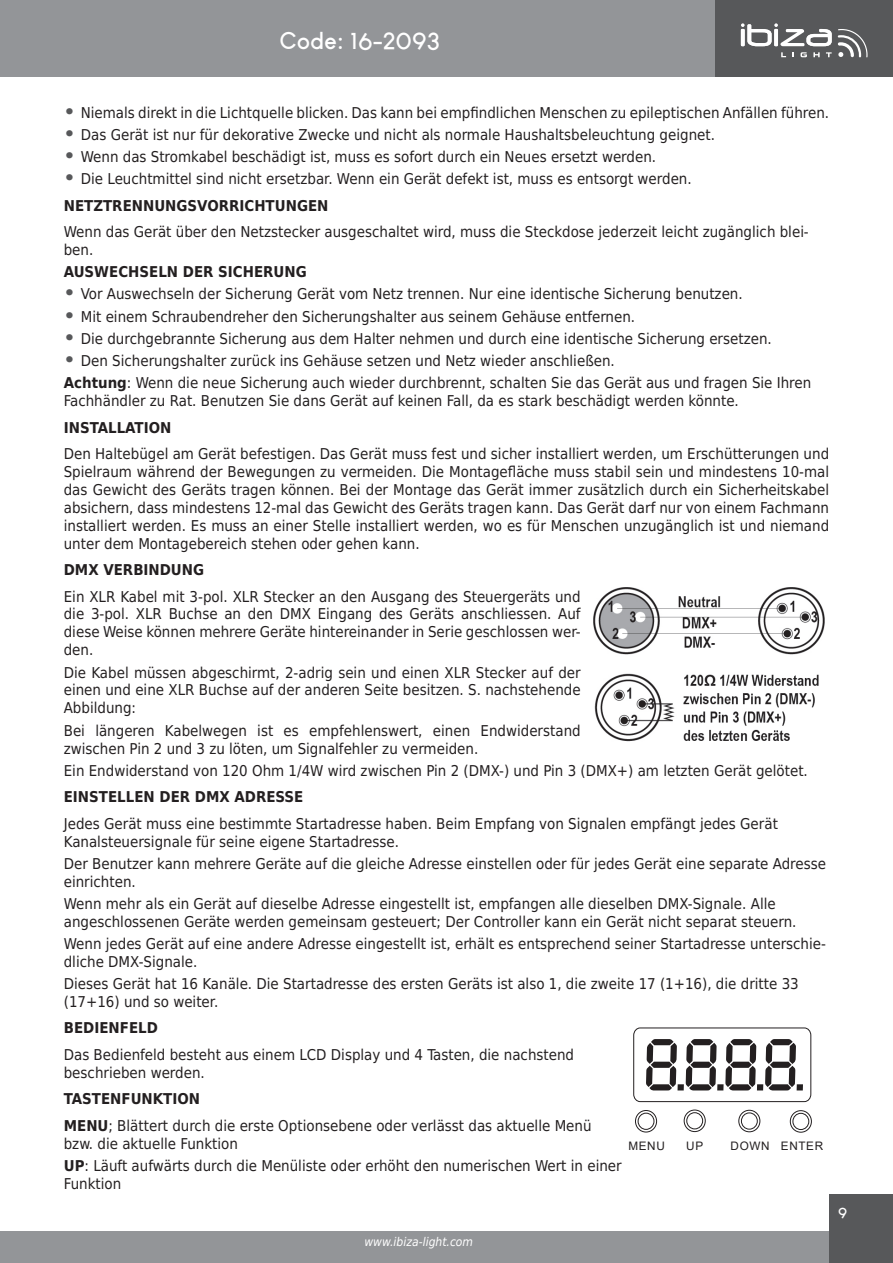
<style>
.page{position:relative;width:893px;height:1263px;background:#fff}
.page>*{position:absolute;margin:0;border:0;box-sizing:border-box;transform-origin:0 0}
.t1{font:italic 77.1px "Lcd D";color:#231f20}
.t2{font:700 24px "Louis George Cafe";color:#fff}
.t3{font:15px/18px "DejaVu Sans Condensed";color:#231f20}
.t4{font:700 15px "DejaVu Sans Condensed";color:#231f20}
.t5{font:700 15px "Louis George Cafe";color:#fff}
.t6{font:italic 12px "DejaVu Sans Condensed";color:#fff}
.t7{font:11.7px "Arial";letter-spacing:.055em;color:#231f20}
.s1{font-family:"DejaVu Sans";font-weight:700;font-size:18px;color:#57585a}
.s2{font-weight:700}
</style>
<div class="page">
<div style="left:0;top:0;width:893px;height:77px;background:#939598"></div>
<div style="left:0;top:1231px;width:893px;height:32px;background:#939598"></div>
<div style="left:715px;top:0;width:178px;height:77px;background:#57585a"></div>
<svg style="left:838px;top:29px;width:29px;height:28px"></svg>
<svg style="left:741px;top:23px;width:91px;height:23px"></svg>
<svg style="left:781px;top:52px;width:5px;height:5px"></svg>
<svg style="left:800px;top:52px;width:7px;height:5px"></svg>
<svg style="left:813px;top:52px;width:7px;height:5px"></svg>
<svg style="left:826px;top:52px;width:6px;height:5px"></svg>
<div style="left:829px;top:1195px;width:64px;height:68px;background:#57585a"></div>
<img style="left:593px;top:588px;width:232px;height:154px">
<div style="left:684px;top:1109px;width:22px;height:23px;border:1px solid #231f20;border-radius:50%"></div>
<div style="left:686px;top:1112px;width:17px;height:17px;border:1px solid #231f20;border-radius:50%"></div>
<div style="left:738px;top:1110px;width:22px;height:22px;border:1px solid #231f20;border-radius:50%"></div>
<div style="left:741px;top:1112px;width:17px;height:17px;border:1px solid #231f20;border-radius:50%"></div>
<div style="left:635px;top:1110px;width:22px;height:22px;border:1px solid #231f20;border-radius:50%"></div>
<div style="left:638px;top:1113px;width:16px;height:17px;border:1px solid #231f20;border-radius:50%"></div>
<div style="left:790px;top:1110px;width:22px;height:23px;border:1px solid #231f20;border-radius:50%"></div>
<div style="left:792px;top:1113px;width:17px;height:17px;border:1px solid #231f20;border-radius:50%"></div>
<div style="left:633px;top:1027px;width:178px;height:75px;border:1px solid #231f20;border-radius:7px"></div>
<h2 class="t2" style="left:280px;top:26px;width:162px">Code: 16-2093</h2>
<p class="t3" style="left:64px;top:103px;width:767px"><span class="s1">•</span> Niemals direkt in die Lichtquelle blicken. Das kann bei empfindlichen Menschen zu epileptischen Anfällen führen.</p>
<p class="t3" style="left:64px;top:125px;width:653px"><span class="s1">•</span> Das Gerät ist nur für dekorative Zwecke und nicht als normale Haushaltsbeleuchtung geignet.</p>
<p class="t3" style="left:64px;top:147px;width:594px"><span class="s1">•</span> Wenn das Stromkabel beschädigt ist, muss es sofort durch ein Neues ersetzt werden.</p>
<p class="t3" style="left:64px;top:165px;width:629px;line-height:26.4px"><span class="s1">•</span> Die Leuchtmittel sind nicht ersetzbar. Wenn ein Gerät defekt ist, muss es entsorgt werden.<br><span class="s2">NETZTRENNUNGSVORRICHTUNGEN</span></p>
<p class="t3" style="left:64px;top:222px;width:746px">Wenn das Gerät über den Netzstecker ausgeschaltet wird, muss die Steckdose jederzeit leicht zugänglich blei&shy;ben.</p>
<p class="t4" style="left:64px;top:260px;width:244px">AUSWECHSELN DER SICHERUNG</p>
<p class="t3" style="left:64px;top:285px;width:680px"><span class="s1">•</span> Vor Auswechseln der Sicherung Gerät vom Netz trennen. Nur eine identische Sicherung benutzen.</p>
<p class="t3" style="left:64px;top:307px;width:573px"><span class="s1">•</span> Mit einem Schraubendreher den Sicherungshalter aus seinem Gehäuse entfernen.</p>
<p class="t3" style="left:64px;top:329px;width:710px"><span class="s1">•</span> Die durchgebrannte Sicherung aus dem Halter nehmen und durch eine identische Sicherung ersetzen.</p>
<p class="t3" style="left:64px;top:349px;width:749px;line-height:22.2px"><span class="s1">•</span> Den Sicherungshalter zurück ins Gehäuse setzen und Netz wieder anschließen.<br><span class="s2">Achtung</span>: Wenn die neue Sicherung auch wieder durchbrennt, schalten Sie das Gerät aus und fragen Sie Ihren</p>
<p class="t3" style="left:64px;top:391px;width:677px">Fachhändler zu Rat. Benutzen Sie dans Gerät auf keinen Fall, da es stark beschädigt werden könnte.</p>
<p class="t4" style="left:64px;top:415px;width:109px">INSTALLATION</p>
<p class="t3" style="left:64px;top:444px;width:767px;text-align:justify">Den Haltebügel am Gerät befestigen. Das Gerät muss fest und sicher installiert werden, um Erschütterungen und Spielraum während der Bewegungen zu vermeiden. Die Montagefläche muss stabil sein und mindestens 10-mal das Gewicht des Geräts tragen können. Bei der Montage das Gerät immer zusätzlich durch ein Sicherheitskabel absichern, dass mindestens 12-mal das Gewicht des Geräts tragen kann. Das Gerät darf nur von einem Fachmann installiert werden. Es muss an einer Stelle installiert werden, wo es für Menschen unzugänglich ist und niemand unter dem Montagebereich stehen oder gehen kann.</p>
<p class="t4" style="left:64px;top:557px;width:142px">DMX VERBINDUNG</p>
<p class="t3" style="left:64px;top:587px;width:518px;text-align:justify">Ein XLR Kabel mit 3-pol. XLR Stecker an den Ausgang des Steuergeräts und die 3-pol. XLR Buchse an den DMX Eingang des Geräts anschliessen. Auf diese Weise können mehrere Geräte hintereinander in Serie geschlossen wer&shy;den.</p>
<p class="t3" style="left:64px;top:663px;width:518px;text-align:justify">Die Kabel müssen abgeschirmt, 2-adrig sein und einen XLR Stecker auf der einen und eine XLR Buchse auf der anderen Seite besitzen. S. nachstehende Abbildung:</p>
<p class="t3" style="left:64px;top:721px;width:518px">Bei längeren Kabelwegen ist es empfehlenswert, einen Endwiderstand zwischen Pin 2 und 3 zu löten, um Signalfehler zu vermeiden.</p>
<p class="t3" style="left:64px;top:761px;width:746px">Ein Endwiderstand von 120 Ohm 1/4W wird zwischen Pin 2 (DMX-) und Pin 3 (DMX+) am letzten Gerät gelötet.</p>
<p class="t4" style="left:64px;top:784px;width:241px">EINSTELLEN DER DMX ADRESSE</p>
<p class="t3" style="left:64px;top:814px;width:716px">Jedes Gerät muss eine bestimmte Startadresse haben. Beim Empfang von Signalen empfängt jedes Gerät<br>Kanalsteuersignale für seine eigene Startadresse.</p>
<p class="t3" style="left:64px;top:854px;width:764px">Der Benutzer kann mehrere Geräte auf die gleiche Adresse einstellen oder für jedes Gerät eine separate Adresse einrichten.</p>
<p class="t3" style="left:64px;top:894px;width:734px">Wenn mehr als ein Gerät auf dieselbe Adresse eingestellt ist, empfangen alle dieselben DMX-Signale. Alle angeschlossenen Geräte werden gemeinsam gesteuert; Der Controller kann ein Gerät nicht separat steuern.</p>
<p class="t3" style="left:64px;top:934px;width:764px">Wenn jedes Gerät auf eine andere Adresse eingestellt ist, erhält es entsprechend seiner Startadresse unterschie&shy;dliche DMX-Signale.</p>
<p class="t3" style="left:64px;top:974px;width:736px">Dieses Gerät hat 16 Kanäle. Die Startadresse des ersten Geräts ist also 1, die zweite 17 (1+16), die dritte 33 (17+16) und so weiter.</p>
<p class="t4" style="left:64px;top:1016px;width:96px">BEDIENFELD</p>
<p class="t3" style="left:64px;top:1045px;width:512px">Das Bedienfeld besteht aus einem LCD Display und 4 Tasten, die nachstend beschrieben werden.</p>
<p class="t3" style="left:64px;top:1085px;width:529px;line-height:26.4px"><span class="s2">TASTENFUNKTION<br>MENU</span>; Blättert durch die erste Optionsebene oder verlässt das aktuelle Menü</p>
<p class="t3" style="left:64px;top:1132px;width:559px;line-height:22.2px">bzw. die aktuelle Funktion<br><span class="s2">UP</span>: Läuft aufwärts durch die Menüliste oder erhöht den numerischen Wert in einer</p>
<p class="t3" style="left:64px;top:1174px;width:59px">Funktion</p>
<h1 class="t1" style="left:642px;top:1026px;width:180px">8.8.8.8.</h1>
<p class="t7" style="left:628px;top:1138px;width:38px">MENU</p>
<p class="t7" style="left:686px;top:1138px;width:18px">UP</p>
<p class="t7" style="left:731px;top:1138px;width:94px">DOWN ENTER</p>
<p class="t6" style="left:364px;top:1233px;width:110px">www.ibiza-light.com</p>
<p class="t5" style="left:838px;top:1203px;width:11px">9</p>
</div>
